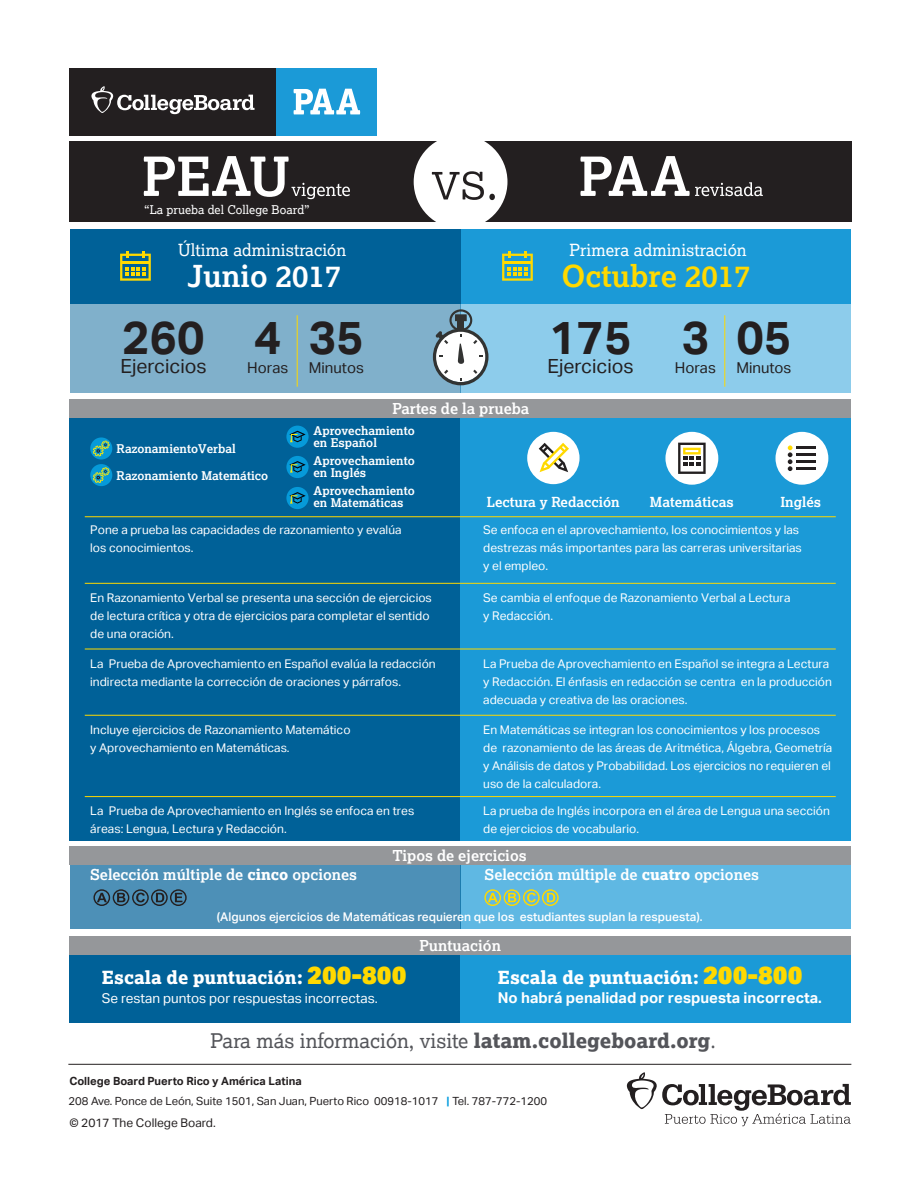
<style>
.page{position:relative;width:918px;height:1188px;background:#fff}
.page>*{position:absolute;margin:0;border:0;box-sizing:border-box;transform-origin:0 0}
.t1{font:300 54px "Lexia";color:#231f20}
.t2{font:700 46.5px "Aktiv Grotesk";color:#231f20}
.t3{font:700 30.15px "Lexia";color:#ffd900}
.t4{font:700 30.15px "Lexia";color:#fff}
.t5{font:20.1px "Lexia";color:#54555a}
.t6{font:19.5px "Aktiv Grotesk";color:#231f20}
.t7{font:800 18px "Lexia";color:#fff}
.t8{font:16.65px "Lexia";color:#fff}
.t9{font:700 15px "Lexia";color:#fff}
.t10{font:700 15px "Aktiv Grotesk";color:#fff}
.t11{font:15px "Aktiv Grotesk";color:#231f20}
.t12{font:700 13.8px "Lexia";color:#fff}
.t13{font:13.5px "Aktiv Grotesk";color:#fff}
.t14{font:12px/18px "Aktiv Grotesk";color:#fff}
.t15{font:700 12px/12px "Lexia";color:#fff}
.t16{font:500 12px "Aktiv Grotesk";color:#fff}
.t17{font:12px "Lexia";color:#fff}
.t18{font:12px "Aktiv Grotesk";color:#231f20}
.t19{font:11.25px/20.7px "Aktiv Grotesk";color:#231f20}
.s1{font-weight:800}
.s2{font-family:"Aktiv Grotesk";font-weight:900;font-size:24.9px;color:#ffd900}
.s3{font-weight:700}
.s4{font-weight:700;color:#009bde}
</style>
<div class="page">
<div style="left:70px;top:142px;width:782px;height:80px;background:#231f20"></div>
<div style="left:414px;top:135px;width:93px;height:94px;background:#fff;border-radius:50%"></div>
<hr style="left:68px;top:1064px;width:783px;height:1px;background:#231f20">
<svg style="left:627px;top:1072px;width:224px;height:54px"></svg>
<div style="left:461px;top:229px;width:390px;height:75px;background:#1b9ad7"></div>
<div style="left:70px;top:229px;width:390px;height:75px;background:#006198"></div>
<div style="left:460px;top:305px;width:391px;height:88px;background:#8dcceb"></div>
<div style="left:70px;top:305px;width:390px;height:88px;background:#80b0cb"></div>
<div style="left:460px;top:865px;width:391px;height:64px;background:#5fb8e3"></div>
<div style="left:70px;top:865px;width:390px;height:64px;background:#4d90b7"></div>
<svg style="left:120px;top:251px;width:31px;height:30px"></svg>
<svg style="left:502px;top:251px;width:31px;height:30px"></svg>
<div style="left:69px;top:954px;width:391px;height:69px;background:#006198"></div>
<div style="left:460px;top:954px;width:391px;height:69px;background:#1b9ad7"></div>
<hr style="left:724px;top:315px;width:1px;height:72px;background:#ffd900">
<hr style="left:297px;top:315px;width:1px;height:72px;background:#ffd900">
<svg style="left:433px;top:309px;width:56px;height:76px"></svg>
<svg style="left:93px;top:889px;width:94px;height:17px"></svg>
<div style="left:70px;top:68px;width:206px;height:67px;background:#231f20"></div>
<svg style="left:91px;top:86px;width:164px;height:28px"></svg>
<div style="left:276px;top:68px;width:100px;height:67px;background:#1b9ad7"></div>
<svg style="left:294px;top:89px;width:66px;height:25px"></svg>
<div style="left:460px;top:418px;width:391px;height:423px;background:#1b9ad7"></div>
<div style="left:69px;top:418px;width:391px;height:423px;background:#006198"></div>
<hr style="left:85px;top:583px;width:751px;height:1px;background:#ffd900">
<hr style="left:85px;top:516px;width:751px;height:1px;background:#ffd900">
<hr style="left:85px;top:649px;width:751px;height:1px;background:#ffd900">
<hr style="left:85px;top:715px;width:751px;height:1px;background:#ffd900">
<hr style="left:85px;top:796px;width:751px;height:1px;background:#ffd900">
<div style="left:776px;top:432px;width:52px;height:53px;background:#fff;border-radius:50%"></div>
<hr style="left:796px;top:447px;width:20px;height:2px;background:#231f20">
<hr style="left:796px;top:454px;width:20px;height:2px;background:#231f20">
<hr style="left:796px;top:461px;width:20px;height:2px;background:#231f20">
<svg style="left:787px;top:445px;width:6px;height:26px"></svg>
<hr style="left:796px;top:468px;width:20px;height:2px;background:#231f20">
<svg style="left:484px;top:889px;width:75px;height:17px"></svg>
<svg style="left:144px;top:156px;width:206px;height:43px"></svg>
<svg style="left:580px;top:156px;width:183px;height:40px"></svg>
<div style="left:69px;top:399px;width:782px;height:19px;background:#95979a"></div>
<div style="left:69px;top:846px;width:782px;height:19px;background:#95979a"></div>
<div style="left:69px;top:936px;width:782px;height:19px;background:#95979a"></div>
<div style="left:527px;top:432px;width:53px;height:52px;background:#fff;border-radius:50%"></div>
<svg style="left:539px;top:443px;width:30px;height:29px"></svg>
<div style="left:665px;top:432px;width:53px;height:53px;background:#fff;border-radius:50%"></div>
<svg style="left:678px;top:443px;width:28px;height:31px"></svg>
<svg style="left:90px;top:437px;width:22px;height:23px"></svg>
<svg style="left:93px;top:441px;width:17px;height:16px"></svg>
<svg style="left:90px;top:464px;width:22px;height:22px"></svg>
<svg style="left:93px;top:467px;width:17px;height:16px"></svg>
<div style="left:286px;top:456px;width:23px;height:22px;background:#069ad9;border-radius:50%"></div>
<svg style="left:289px;top:461px;width:17px;height:12px"></svg>
<div style="left:286px;top:426px;width:23px;height:22px;background:#069ad9;border-radius:50%"></div>
<svg style="left:289px;top:431px;width:17px;height:11px"></svg>
<div style="left:286px;top:487px;width:23px;height:22px;background:#069ad9;border-radius:50%"></div>
<svg style="left:289px;top:492px;width:17px;height:12px"></svg>
<p class="t17" style="left:144px;top:202px;width:167px">“La prueba del College Board”</p>
<h3 class="t8" style="left:178px;top:240px;width:170px">Última administración</h3>
<h1 class="t1" style="left:431px;top:146px;width:69px">vs.</h1>
<h3 class="t8" style="left:570px;top:240px;width:179px">Primera administración</h3>
<h3 class="t4" style="left:188px;top:257px;width:155px">Junio 2017</h3>
<h3 class="t3" style="left:561px;top:257px;width:191px">Octubre 2017</h3>
<h2 class="t2" style="left:122px;top:310px;width:84px">260</h2>
<h3 class="t6" style="left:120px;top:355px;width:88px">Ejercicios</h3>
<h2 class="t2" style="left:254px;top:310px;width:29px">4</h2>
<p class="t11" style="left:247px;top:359px;width:42px">Horas</p>
<p class="t15" style="left:117px;top:442px;width:121px">RazonamientoVerbal</p>
<p class="t15" style="left:117px;top:469px;width:153px">Razonamiento Matemático</p>
<h2 class="t2" style="left:309px;top:310px;width:57px">35</h2>
<p class="t11" style="left:309px;top:359px;width:57px">Minutos</p>
<p class="t9" style="left:392px;top:399px;width:138px">Partes de la prueba</p>
<h2 class="t2" style="left:549px;top:310px;width:84px">175</h2>
<h3 class="t6" style="left:548px;top:355px;width:88px">Ejercicios</h3>
<h2 class="t2" style="left:682px;top:310px;width:29px">3</h2>
<p class="t11" style="left:675px;top:359px;width:42px">Horas</p>
<h2 class="t2" style="left:736px;top:310px;width:57px">05</h2>
<p class="t11" style="left:736px;top:359px;width:57px">Minutos</p>
<p class="t15" style="left:314px;top:424px;width:103px">Aprovechamiento en Español</p>
<p class="t15" style="left:314px;top:454px;width:103px">Aprovechamiento en Inglés</p>
<p class="t15" style="left:314px;top:484px;width:103px">Aprovechamiento en Matemáticas</p>
<p class="t12" style="left:487px;top:493px;width:134px">Lectura y Redacción</p>
<p class="t12" style="left:650px;top:493px;width:85px">Matemáticas</p>
<p class="t12" style="left:780px;top:493px;width:42px">Inglés</p>
<p class="t14" style="left:90px;top:521px;width:313px">Pone a prueba las capacidades de razonamiento y evalúa los conocimientos.</p>
<p class="t14" style="left:90px;top:589px;width:343px">En Razonamiento Verbal se presenta una sección de ejercicios de lectura crítica y otra de ejercicios para completar el sentido de una oración.</p>
<p class="t14" style="left:90px;top:655px;width:347px">La Prueba de Aprovechamiento en Español evalúa la redacción indirecta mediante la corrección de oraciones y párrafos.</p>
<p class="t14" style="left:90px;top:721px;width:262px">Incluye ejercicios de Razonamiento Matemático y Aprovechamiento en Matemáticas.</p>
<p class="t14" style="left:483px;top:521px;width:320px">Se enfoca en el aprovechamiento, los conocimientos y las destrezas más importantes para las carreras universitarias y el empleo.</p>
<p class="t14" style="left:483px;top:589px;width:309px">Se cambia el enfoque de Razonamiento Verbal a Lectura y Redacción.</p>
<p class="t14" style="left:483px;top:655px;width:350px">La Prueba de Aprovechamiento en Español se integra a Lectura y Redacción. El énfasis en redacción se centra en la producción adecuada y creativa de las oraciones.</p>
<p class="t14" style="left:483px;top:721px;width:351px">En Matemáticas se integran los conocimientos y los procesos de razonamiento de las áreas de Aritmética, Álgebra, Geometría y Análisis de datos y Probabilidad. Los ejercicios no requieren el uso de la calculadora.</p>
<p class="t14" style="left:90px;top:802px;width:326px">La Prueba de Aprovechamiento en Inglés se enfoca en tres áreas: Lengua, Lectura y Redacción.</p>
<p class="t14" style="left:483px;top:802px;width:348px">La prueba de Inglés incorpora en el área de Lengua una sección de ejercicios de vocabulario.</p>
<p class="t9" style="left:392px;top:846px;width:136px">Tipos de ejercicios</p>
<p class="t9" style="left:90px;top:865px;width:268px">Selección múltiple de <span class="s1">cinco</span> opciones</p>
<p class="t16" style="left:217px;top:910px;width:487px">(Algunos ejercicios de Matemáticas requieren que los estudiantes suplan la respuesta).</p>
<p class="t9" style="left:485px;top:865px;width:276px">Selección múltiple de <span class="s1">cuatro</span> opciones</p>
<p class="t9" style="left:419px;top:936px;width:83px">Puntuación</p>
<h3 class="t7" style="left:498px;top:965px;width:306px">Escala de puntuación: <span class="s2">200-800</span></h3>
<p class="t10" style="left:498px;top:989px;width:326px">No habrá penalidad por respuesta incorrecta.</p>
<h3 class="t5" style="left:211px;top:1028px;width:507px">Para más información, visite <span class="s1">latam.collegeboard.org</span>.</h3>
<p class="t19" style="left:69px;top:1071px;width:480px"><span class="s3">College Board Puerto Rico y América Latina<br></span>208 Ave. Ponce de León, Suite 1501, San Juan, Puerto Rico 00918-1017 <span class="s4">|</span> Tel. 787-772-1200</p>
<p class="t18" style="left:69px;top:1116px;width:148px">© 2017 The College Board.</p>
<h3 class="t7" style="left:102px;top:965px;width:306px">Escala de puntuación: <span class="s2">200-800</span></h3>
<p class="t13" style="left:102px;top:990px;width:278px">Se restan puntos por respuestas incorrectas.</p>
</div>
